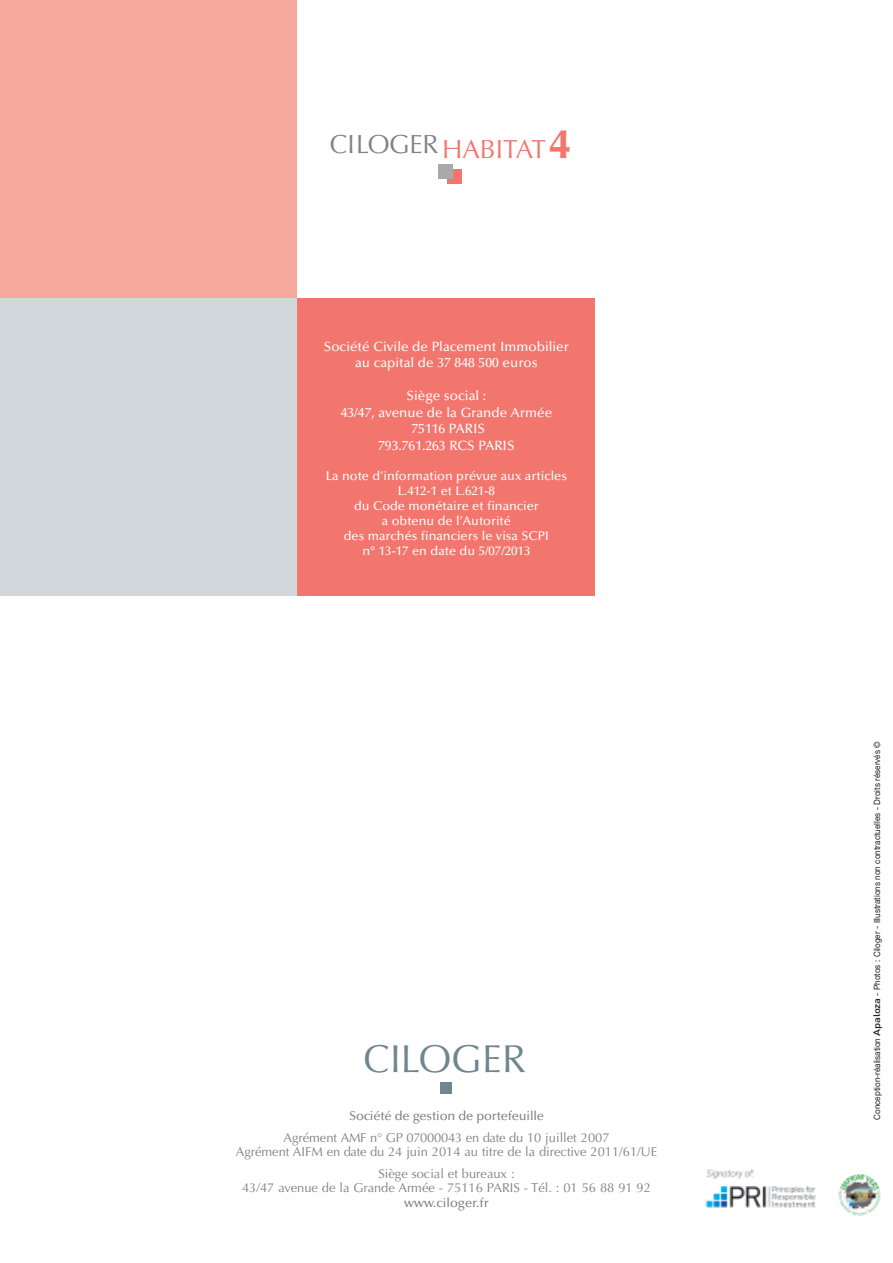
<style>
.page{position:relative;width:893px;height:1263px;background:#fff}
.page>*{position:absolute;margin:0;border:0;box-sizing:border-box;transform-origin:0 0}
.t1{font:39px "Optima";letter-spacing:.005em;color:#6f868d}
.t2{font:26.25px "Optima";color:#808285}
.t3{font:500 13.5px/16.5px "Optima";color:#fff;text-align:center}
.t4{font:12.9px/14.4px "Optima";color:#808285;text-align:center}
.t5{font:500 12.9px "Optima";letter-spacing:-.015em;color:#808285}
.t6{font:500 12.75px/15px "Optima";color:#fff;text-align:center}
.t7{font:8.7px "Helvetica Neue";color:#231f20;scale:.93 1}
.s1{color:#f2766d}
.s2{font-weight:700;font-size:40.95px;color:#f2766d}
.s3{font-family:"DIN";font-weight:500;font-size:9.3px}
</style>
<div class="page">
<div style="left:440px;top:1082px;width:11px;height:11px;background:#6f868d"></div>
<img style="left:705px;top:1169px;width:111px;height:39px">
<div style="left:0;top:0;width:298px;height:298px;background:#f8a99d"></div>
<div style="left:0;top:298px;width:298px;height:297px;background:#d2d7db"></div>
<div style="left:298px;top:298px;width:297px;height:297px;background:#f2766d"></div>
<img style="left:838px;top:1174px;width:43px;height:41px">
<div style="left:447px;top:169px;width:14px;height:15px;background:#f2766d"></div>
<div style="left:438px;top:165px;width:14px;height:14px;background:#a8a9ad"></div>
<h2 class="t2" style="left:330px;top:133px;width:243px">CILOGER<span class="s1">HABITAT</span><span class="s2">4</span></h2>
<p class="t3" style="left:324px;top:339px;width:247px">Société Civile de Placement Immobilier au capital de 37 848 500 euros</p>
<p class="t3" style="left:341px;top:389px;width:213px">Siège social :<br>43/47, avenue de la Grande Armée<br>75116 PARIS<br>793.761.263 RCS PARIS</p>
<p class="t6" style="left:326px;top:469px;width:243px">La note d’information prévue aux articles<br>L.412-1 et L.621-8<br>du Code monétaire et financier<br>a obtenu de l’Autorité<br>des marchés financiers le visa SCPI<br>n° 13-17 en date du 5/07/2013</p>
<h1 class="t1" style="left:363px;top:1043px;width:164px">CILOGER</h1>
<p class="t5" style="left:349px;top:1110px;width:196px">Société de gestion de portefeuille</p>
<p class="t4" style="left:236px;top:1131px;width:423px">Agrément AMF n° GP 07000043 en date du 10 juillet 2007<br>Agrément AIFM en date du 24 juin 2014 au titre de la directive 2011/61/UE</p>
<p class="t4" style="left:242px;top:1167px;width:410px">Siège social et bureaux :<br>43/47 avenue de la Grande Armée - 75116 PARIS - Tél. : 01 56 88 91 92</p>
<p class="t5" style="left:404px;top:1197px;width:86px">www.ciloger.fr</p>
<p class="t7" style="left:874px;top:1120px;width:408px;rotate:-90deg">Conception-réalisation <span class="s3">Apaloza</span> - Photos : Ciloger - Illustrations non contractuelles - Droits réservés ©</p>
</div>
